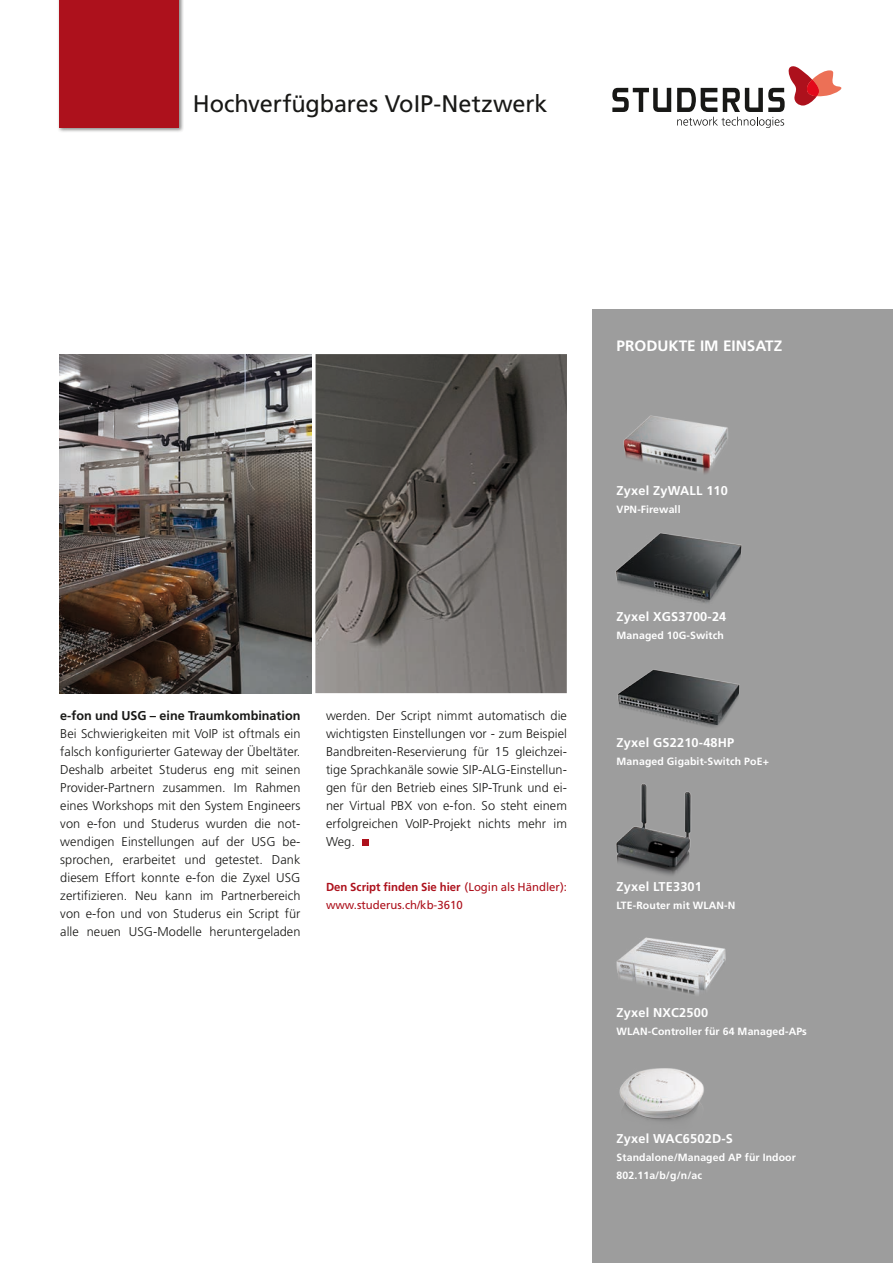
<style>
.page{position:relative;width:893px;height:1263px;background:#fff}
.page>*{position:absolute;margin:0;border:0;box-sizing:border-box;transform-origin:0 0}
.t1{font:24px "Frutiger";letter-spacing:-.005em;color:#181816}
.t2{font:700 15px "Frutiger";color:#fff}
.t3{font:300 12.75px/18px "Frutiger";letter-spacing:.005em;color:#181816;text-align:justify}
.t4{font:700 12.75px "Frutiger";letter-spacing:.015em;color:#fff}
.t5{font:700 12.75px "Frutiger";color:#181816}
.t6{font:11.7px/18px "Frutiger";color:#ad111c}
.t7{font:700 10.5px/18px "Frutiger";letter-spacing:.01em;color:#fff}
.s1{font-weight:700}
</style>
<div class="page">
<div style="left:58px;top:0;width:126px;height:133px;background:#181816;opacity:.5"></div>
<div style="left:60px;top:0;width:119px;height:128px;background:#ad111c"></div>
<svg style="left:612px;top:88px;width:59px;height:24px"></svg>
<svg style="left:677px;top:66px;width:164px;height:62px"></svg>
<div style="left:592px;top:310px;width:301px;height:953px;background:#9d9d9d"></div>
<div style="left:362px;top:840px;width:7px;height:6px;background:#ad111c"></div>
<img style="left:315px;top:354px;width:252px;height:339px">
<img style="left:60px;top:354px;width:251px;height:339px">
<img style="left:623px;top:415px;width:105px;height:59px">
<img style="left:615px;top:533px;width:127px;height:70px">
<img style="left:617px;top:670px;width:123px;height:57px">
<img style="left:616px;top:783px;width:75px;height:93px">
<img style="left:616px;top:937px;width:110px;height:58px">
<img style="left:619px;top:1068px;width:85px;height:53px">
<h1 class="t1" style="left:193px;top:90px;width:356px">Hochverfügbares VoIP-Netzwerk</h1>
<p class="t2" style="left:617px;top:337px;width:158px">Produkte im Ei nsatz</p>
<p class="t5" style="left:60px;top:708px;width:242px">e-fon und USG – eine Traumkombination</p>
<p class="t3" style="left:60px;top:725px;width:242px">Bei Schwierigkeiten mit VoIP ist oftmals ein falsch konfigurierter Gateway der Übeltäter.<br>Deshalb arbeitet Studerus eng mit seinen Provider-Partnern zusammen. Im Rahmen eines Workshops mit den System Engineers von e-fon und Studerus wurden die not&shy;wendigen Einstellungen auf der USG be&shy;sprochen, erarbeitet und getestet. Dank diesem Effort konnte e-fon die Zyxel USG zertifizieren. Neu kann im Partnerbereich von e-fon und von Studerus ein Script für alle neuen USG-Modelle heruntergeladen</p>
<p class="t3" style="left:326px;top:707px;width:242px">werden. Der Script nimmt automatisch die wichtigsten Einstellungen vor - zum Beispiel Bandbreiten-Reservierung für 15 gleichzei&shy;tige Sprachkanäle sowie SIP-ALG-Einstellun&shy;gen für den Betrieb eines SIP-Trunk und ei&shy;ner Virtual PBX von e-fon. So steht einem erfolgreichen VoIP-Projekt nichts mehr im Weg.</p>
<p class="t6" style="left:326px;top:878px;width:242px"><span class="s1">Den Script finden Sie hier</span> (Login als Händler): www.studerus.ch/kb-3610</p>
<p class="t4" style="left:617px;top:483px;width:72px">Zyxel ZyWALL</p>
<p class="t4" style="left:706px;top:483px;width:23px">110</p>
<p class="t7" style="left:617px;top:500px;width:65px">VPN-Firewall</p>
<p class="t4" style="left:617px;top:609px;width:111px">Zyxel XGS3700-24</p>
<p class="t7" style="left:617px;top:626px;width:109px">Managed 10G-Switch</p>
<p class="t4" style="left:617px;top:735px;width:119px">Zyxel GS2210-48HP</p>
<p class="t7" style="left:617px;top:752px;width:154px">Managed Gigabit-Switch PoE+</p>
<p class="t4" style="left:617px;top:879px;width:87px">Zyxel LTE3301</p>
<p class="t7" style="left:617px;top:896px;width:95px">LTE-Router mit WLAN</p>
<p class="t7" style="left:724px;top:896px;width:11px">-N</p>
<p class="t4" style="left:617px;top:1005px;width:93px">Zyxel NXC2500</p>
<p class="t7" style="left:617px;top:1022px;width:18px">WLAN</p>
<p class="t7" style="left:648px;top:1022px;width:161px">-Controller für 64 Managed-APs</p>
<p class="t4" style="left:617px;top:1131px;width:117px">Zyxel WAC6502D-S</p>
<p class="t7" style="left:617px;top:1148px;width:181px">Standalone/Managed AP für Indoor<br>802.11a/b/g/n/ac</p>
</div>
